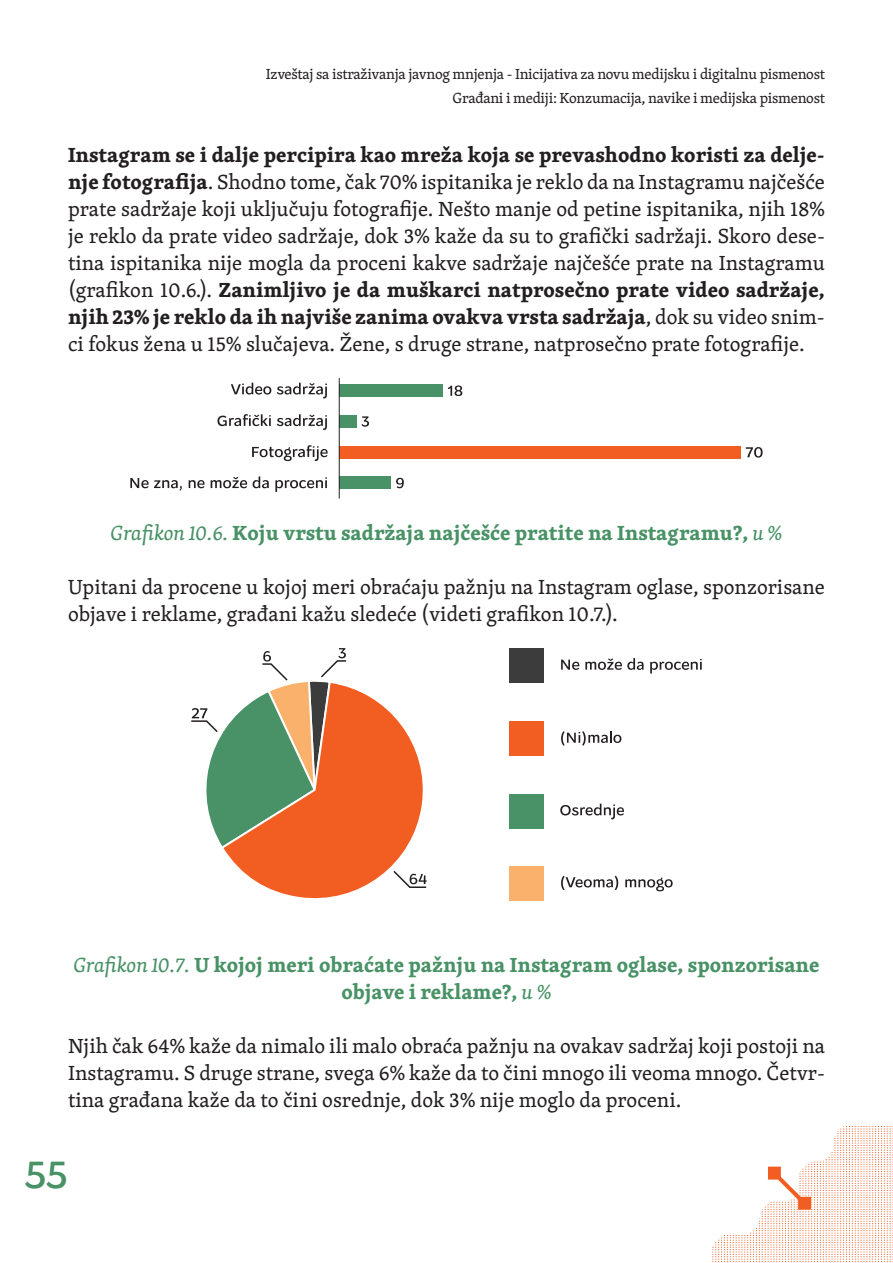
<style>
.page{position:relative;width:893px;height:1263px;background:#fff}
.page>*{position:absolute;margin:0;border:0;box-sizing:border-box;transform-origin:0 0}
.t1{font:500 40.5px "Osnova Pro";color:#489266}
.t2{font:21px/27px "Skolar PE";color:#231f20;text-align:justify}
.t3{font:700 21px/27px "Skolar PE";color:#489266;text-align:center}
.t4{font:15px/24px "Skolar PE";letter-spacing:-.02em;color:#231f20;text-align:right}
.s1{font-weight:700}
.s2{font-weight:400;font-style:italic}
</style>
<div class="page">
<div style="left:339px;top:385px;width:104px;height:12px;background:#499166"></div>
<div style="left:339px;top:415px;width:18px;height:12px;background:#499166"></div>
<div style="left:339px;top:446px;width:402px;height:12px;background:#f25d21"></div>
<div style="left:339px;top:477px;width:52px;height:12px;background:#499166"></div>
<hr style="left:339px;top:378px;width:1px;height:120px;background:#231f20">
<svg style="left:448px;top:385px;width:14px;height:11px"></svg>
<svg style="left:231px;top:383px;width:40px;height:11px"></svg>
<svg style="left:277px;top:383px;width:50px;height:15px"></svg>
<svg style="left:217px;top:414px;width:54px;height:12px"></svg>
<svg style="left:277px;top:414px;width:50px;height:16px"></svg>
<svg style="left:252px;top:445px;width:76px;height:16px"></svg>
<svg style="left:130px;top:478px;width:52px;height:13px"></svg>
<svg style="left:189px;top:480px;width:16px;height:8px"></svg>
<svg style="left:211px;top:477px;width:36px;height:11px"></svg>
<svg style="left:253px;top:476px;width:16px;height:12px"></svg>
<svg style="left:275px;top:477px;width:52px;height:15px"></svg>
<svg style="left:361px;top:416px;width:8px;height:11px"></svg>
<svg style="left:396px;top:478px;width:8px;height:10px"></svg>
<svg style="left:746px;top:447px;width:17px;height:11px"></svg>
<svg style="left:224px;top:687px;width:199px;height:212px"></svg>
<svg style="left:561px;top:660px;width:18px;height:10px"></svg>
<svg style="left:585px;top:658px;width:59px;height:12px"></svg>
<svg style="left:650px;top:659px;width:52px;height:14px"></svg>
<svg style="left:561px;top:731px;width:60px;height:15px"></svg>
<svg style="left:560px;top:804px;width:64px;height:15px"></svg>
<svg style="left:561px;top:876px;width:57px;height:14px"></svg>
<svg style="left:625px;top:877px;width:48px;height:14px"></svg>
<div style="left:509px;top:649px;width:34px;height:34px;background:#3c3c3c"></div>
<div style="left:509px;top:721px;width:34px;height:34px;background:#f25d21"></div>
<div style="left:509px;top:794px;width:34px;height:34px;background:#499166"></div>
<div style="left:509px;top:867px;width:34px;height:34px;background:#fab16c"></div>
<svg style="left:392px;top:869px;width:35px;height:20px"></svg>
<svg style="left:191px;top:648px;width:157px;height:202px"></svg>
<svg style="left:712px;top:1126px;width:181px;height:136px"></svg>
<p class="t4" style="left:266px;top:62px;width:561px">Izveštaj sa istraživanja javnog mnjenja - Inicijativa za novu medijsku i digitalnu pismenost<br>Građani i mediji: Konzumacija, navike i medijska pismenost</p>
<p class="t2" style="left:68px;top:141px;width:758px"><span class="s1">Instagram se i dalje percipira kao mreža koja se prevashodno koristi za delje&shy;nje fotografija</span>. Shodno tome, čak 70% ispitanika je reklo da na Instagramu najčešće prate sadržaje koji uključuju fotografije. Nešto manje od petine ispitanika, njih 18% je reklo da prate video sadržaje, dok 3% kaže da su to grafički sadržaji. Skoro dese&shy;tina ispitanika nije mogla da proceni kakve sadržaje najčešće prate na Instagramu (grafikon 10.6.). <span class="s1">Zanimljivo je da muškarci natprosečno prate video sadržaje, njih 23% je reklo da ih najviše zanima ovakva vrsta sadržaja</span>, dok su video snim&shy;ci fokus žena u 15% slučajeva. Žene, s druge strane, natprosečno prate fotografije.</p>
<p class="t3" style="left:111px;top:519px;width:673px"><span class="s2">Grafikon 10.6.</span> Koju vrstu sadržaja najčešće pratite na Instagramu?, <span class="s2">u %</span></p>
<p class="t2" style="left:68px;top:573px;width:758px">Upitani da procene u kojoj meri obraćaju pažnju na Instagram oglase, sponzorisane objave i reklame, građani kažu sledeće (videti grafikon 10.7.).</p>
<p class="t3" style="left:73px;top:951px;width:748px"><span class="s2">Grafikon 10.7.</span> U kojoj meri obraćate pažnju na Instagram oglase, sponzorisane objave i reklame?, <span class="s2">u %</span></p>
<p class="t2" style="left:68px;top:1032px;width:758px">Njih čak 64% kaže da nimalo ili malo obraća pažnju na ovakav sadržaj koji postoji na Instagramu. S druge strane, svega 6% kaže da to čini mnogo ili veoma mnogo. Četvr&shy;tina građana kaže da to čini osrednje, dok 3% nije moglo da proceni.</p>
<h1 class="t1" style="left:24px;top:1149px;width:45px">55</h1>
</div>
